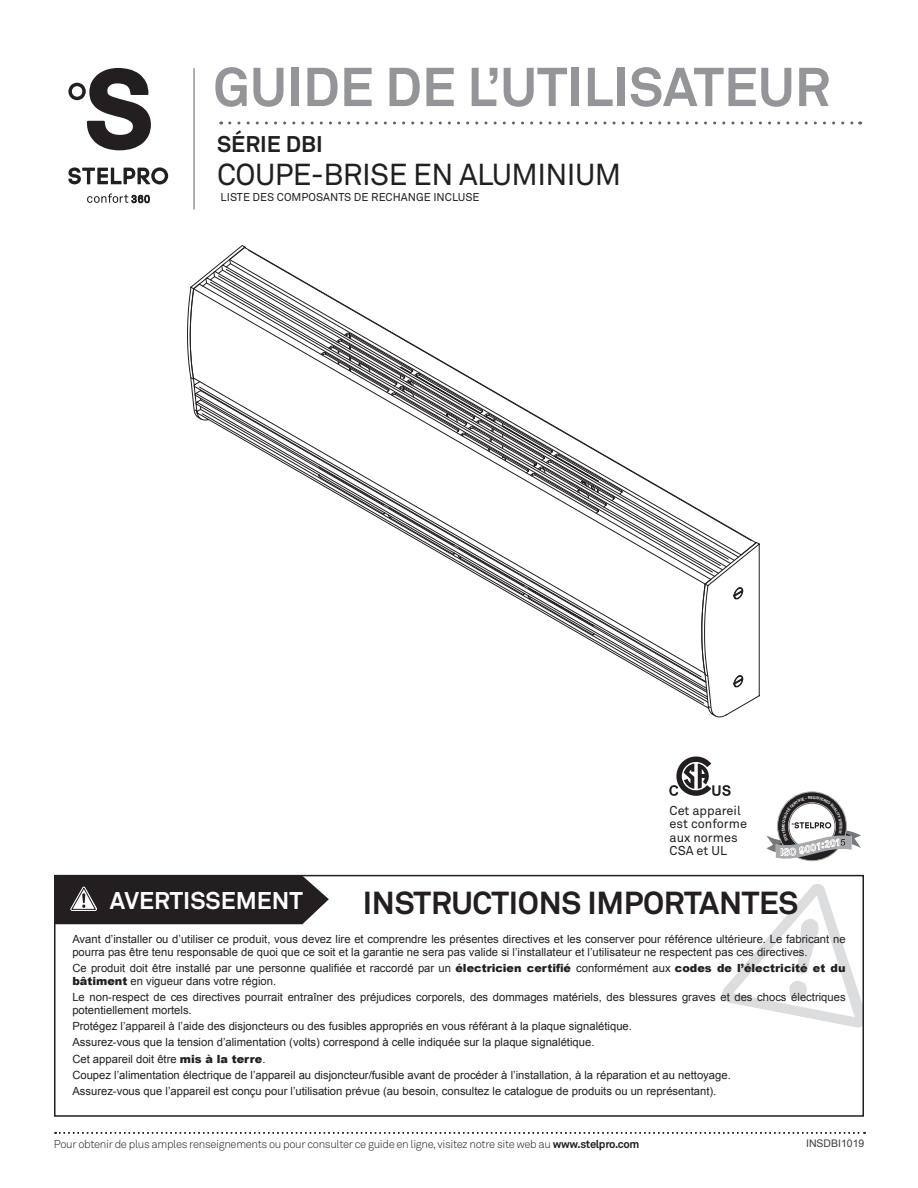
<style>
.page{position:relative;width:918px;height:1188px;background:#fff}
.page>*{position:absolute;margin:0;border:0;box-sizing:border-box;transform-origin:0 0}
.t1{font:700 54px "Akkurat";color:#939598}
.t2{font:700 31.5px "Akkurat";letter-spacing:-.01em;color:#231f20}
.t3{font:30px "Akkurat";letter-spacing:-.02em;color:#231f20}
.t4{font:700 24px "Akkurat";color:#fff}
.t5{font:700 22.5px "Akkurat";color:#231f20}
.t6{font:12.75px/13.5px "Akkurat";color:#231f20}
.t7{font:11.25px/16.2px "Arial";color:#231f20}
.t8{font:300 11.25px "Akkurat";letter-spacing:-.03em;color:#231f20}
.t9{font:11.25px "Akkurat";color:#231f20}
.t10{font:10.5px "Arial";color:#3e3e3f}
.s1{font-weight:900}
.s2{font-weight:700}
</style>
<div class="page">
<svg style="left:68px;top:167px;width:100px;height:17px"></svg>
<svg style="left:68px;top:68px;width:83px;height:82px"></svg>
<svg style="left:87px;top:193px;width:63px;height:10px"></svg>
<hr style="left:193px;top:68px;width:2px;height:142px;background:#939598">
<svg style="left:230px;top:122px;width:631px;height:2px"></svg>
<svg style="left:55px;top:1132px;width:810px;height:2px"></svg>
<svg style="left:669px;top:756px;width:62px;height:40px"></svg>
<svg style="left:190px;top:245px;width:202px;height:239px"></svg>
<svg style="left:671px;top:534px;width:89px;height:183px"></svg>
<svg style="left:318px;top:332px;width:126px;height:175px"></svg>
<svg style="left:358px;top:362px;width:385px;height:325px"></svg>
<svg style="left:722px;top:884px;width:139px;height:144px"></svg>
<div style="left:54px;top:875px;width:810px;height:242px;border:2px solid #231f20"></div>
<svg style="left:54px;top:876px;width:275px;height:48px"></svg>
<svg style="left:766px;top:792px;width:95px;height:69px"></svg>
<h1 class="t1" style="left:213px;top:53px;width:619px">GUIDE DE L’UTILISATEUR</h1>
<h3 class="t5" style="left:217px;top:130px;width:107px">SÉRIE DBI</h3>
<h3 class="t3" style="left:217px;top:156px;width:406px">COUPE-BRISE EN ALUMINIUM</h3>
<p class="t9" style="left:221px;top:190px;width:260px">LISTE DES COMPOSANTS DE RECHANGE INCLUSE</p>
<p class="t6" style="left:670px;top:803px;width:79px">Cet appareil est conforme aux normes<br>CSA et UL</p>
<h2 class="t2" style="left:363px;top:883px;width:437px">INSTRUCTIONS IMPORTANTES</h2>
<h3 class="t4" style="left:110px;top:886px;width:195px">AVERTISSEMENT</h3>
<p class="t7" style="left:72px;top:933px;width:775px;line-height:12.8px">Avant d’installer ou d’utiliser ce produit, vous devez lire et comprendre les présentes directives et les conserver pour référence ultérieure. Le fabricant ne pourra pas être tenu responsable de quoi que ce soit et la garantie ne sera pas valide si l’installateur et l’utilisateur ne respectent pas ces directives.</p>
<p class="t7" style="left:72px;top:962px;width:775px;line-height:12.8px">Ce produit doit être installé par une personne qualifiée et raccordé par un <span class="s1">électricien certifié</span> conformément aux <span class="s1">codes de l’électricité et du bâtiment</span> en vigueur dans votre région.</p>
<p class="t7" style="left:72px;top:991px;width:775px;line-height:12.8px">Le non-respect de ces directives pourrait entraîner des préjudices corporels, des dommages matériels, des blessures graves et des chocs électriques potentiellement mortels.</p>
<p class="t7" style="left:72px;top:1018px;width:660px">Protégez l’appareil à l’aide des disjoncteurs ou des fusibles appropriés en vous référant à la plaque signalétique.<br>Assurez-vous que la tension d’alimentation (volts) correspond à celle indiquée sur la plaque signalétique.<br>Cet appareil doit être <span class="s1">mis à la terre</span>.<br>Coupez l’alimentation électrique de l’appareil au disjoncteur/fusible avant de procéder à l’installation, à la réparation et au nettoyage.<br>Assurez-vous que l’appareil est conçu pour l’utilisation prévue (au besoin, consultez le catalogue de produits ou un représentant).</p>
<p class="t8" style="left:54px;top:1137px;width:587px">Pour obtenir de plus amples renseignements ou pour consulter ce guide en ligne, visitez notre site web au <span class="s2">www.stelpro.com</span></p>
<p class="t10" style="left:806px;top:1136px;width:60px">INSDBI1019</p>
</div>
